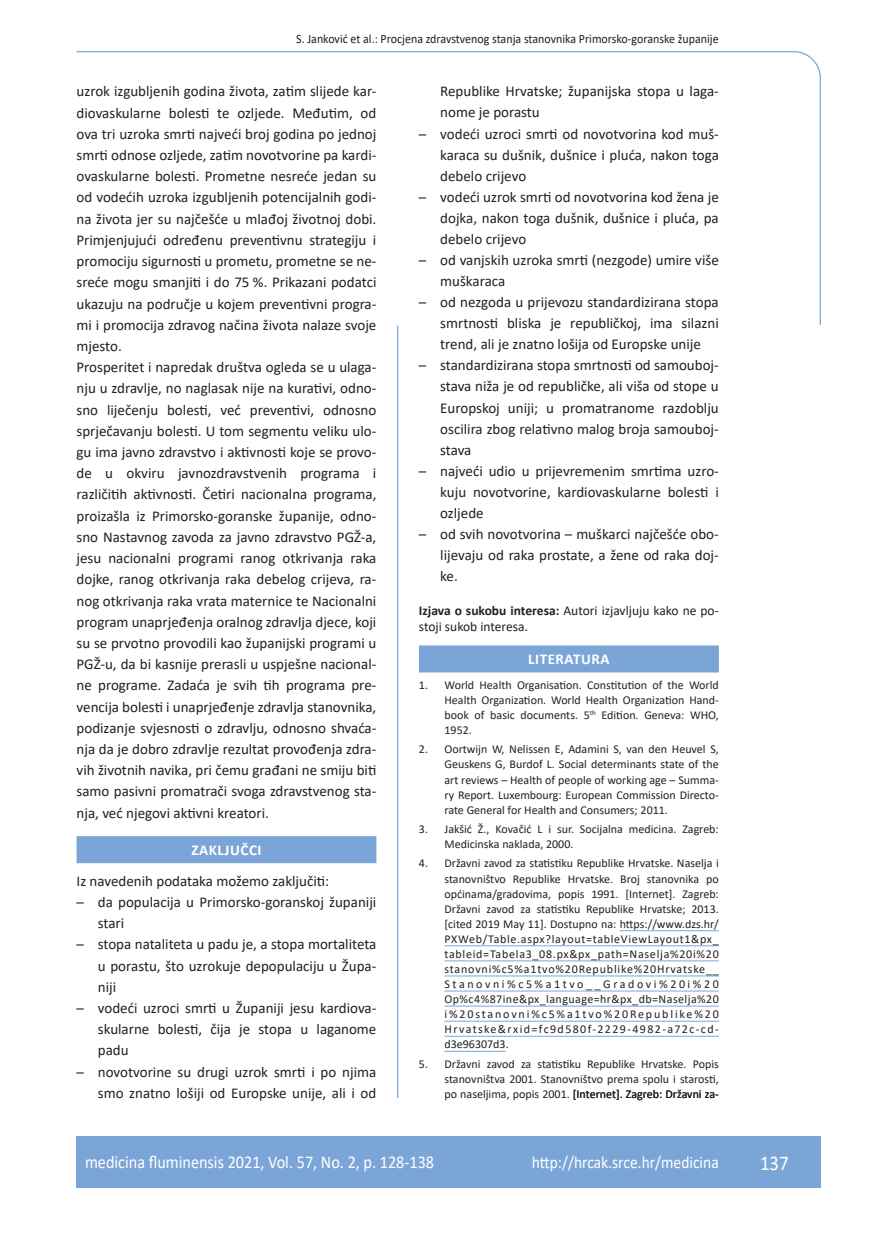
<style>
.page{position:relative;width:872px;height:1234px;background:#fff}
.page>*{position:absolute;margin:0;border:0;box-sizing:border-box;transform-origin:0 0}
.t1{font:21px "Calibri";color:#fff;scale:.9 1}
.t2{font:18px "Calibri";color:#fff;scale:.9 1}
.t3{font:17.25px "Calibri";color:#fff;scale:.9 1}
.osnovni_tekst{font:15px/21.1px "Calibri";color:#231f20;text-align:justify}
.naslov_ruler{font:700 15px "Calibri";letter-spacing:.04em;color:#fff}
.izjava{font:13.5px/16.5px "Calibri";color:#231f20}
.glava{font:12.75px "Calibri";color:#231f20;scale:.94 1}
.literatura{font:12px/15px "Calibri";color:#231f20;text-align:justify}
.s1{font-weight:700}
</style>
<div class="page">
<svg style="left:76px;top:51px;width:745px;height:275px"></svg>
<hr style="left:397px;top:325px;width:1px;height:772px;background:#7ca5d7">
<div style="left:77px;top:1135px;width:744px;height:51px;background:#7ca5d7"></div>
<div style="left:77px;top:836px;width:299px;height:27px;background:#7ca5d7"></div>
<div style="left:419px;top:645px;width:300px;height:27px;background:#7ca5d7"></div>
<hr style="left:620px;top:930px;width:99px;height:1px;background:#7ca5d7">
<hr style="left:444px;top:945px;width:275px;height:1px;background:#7ca5d7">
<hr style="left:444px;top:960px;width:275px;height:1px;background:#7ca5d7">
<hr style="left:444px;top:975px;width:275px;height:1px;background:#7ca5d7">
<hr style="left:444px;top:990px;width:275px;height:1px;background:#7ca5d7">
<hr style="left:444px;top:1005px;width:275px;height:1px;background:#7ca5d7">
<hr style="left:444px;top:1020px;width:275px;height:1px;background:#7ca5d7">
<hr style="left:444px;top:1035px;width:275px;height:1px;background:#7ca5d7">
<hr style="left:444px;top:1050px;width:61px;height:1px;background:#7ca5d7">
<p class="glava" style="left:296px;top:29px;width:451px">S. Janković et al.: Procjena zdravstvenog stanja stanovnika Primorsko-goranske županije</p>
<p class="osnovni_tekst" style="left:77px;top:80px;width:301px">uzrok izgubljenih godina života, zatim slijede kar&shy;diovaskularne bolesti te ozljede. Međutim, od ova tri uzroka smrti najveći broj godina po jednoj smrti odnose ozljede, zatim novotvorine pa kardi&shy;ovaskularne bolesti. Prometne nesreće jedan su od vodećih uzroka izgubljenih potencijalnih godi&shy;na života jer su najčešće u mlađoj životnoj dobi.<br>Primjenjujući određenu preventivnu strategiju i promociju sigurnosti u prometu, prometne se ne&shy;sreće mogu smanjiti i do 75 %. Prikazani podatci ukazuju na područje u kojem preventivni progra&shy;mi i promocija zdravog načina života nalaze svoje mjesto.</p>
<p class="osnovni_tekst" style="left:77px;top:356px;width:301px">Prosperitet i napredak društva ogleda se u ulaga&shy;nju u zdravlje, no naglasak nije na kurativi, odno&shy;sno liječenju bolesti, već preventivi, odnosno sprječavanju bolesti. U tom segmentu veliku ulo&shy;gu ima javno zdravstvo i aktivnosti koje se provo&shy;de u okviru javnozdravstvenih programa i različitih aktivnosti. Četiri nacionalna programa, proizašla iz Primorsko-goranske županije, odno&shy;sno Nastavnog zavoda za javno zdravstvo PGŽ-a, jesu nacionalni programi ranog otkrivanja raka dojke, ranog otkrivanja raka debelog crijeva, ra&shy;nog otkrivanja raka vrata maternice te Nacionalni program unaprjeđenja oralnog zdravlja djece, koji su se prvotno provodili kao županijski programi u PGŽ-u, da bi kasnije prerasli u uspješne nacional&shy;ne programe. Zadaća je svih tih programa pre&shy;vencija bolesti i unaprjeđenje zdravlja stanovnika, podizanje svjesnosti o zdravlju, odnosno shvaća&shy;nja da je dobro zdravlje rezultat provođenja zdra&shy;vih životnih navika, pri čemu građani ne smiju biti samo pasivni promatrači svoga zdravstvenog sta&shy;nja, već njegovi aktivni kreatori.</p>
<p class="naslov_ruler" style="left:191px;top:839px;width:72px">ZAKLJUČCI</p>
<p class="osnovni_tekst" style="left:77px;top:869px;width:254px">Iz navedenih podataka možemo zaključiti:</p>
<p class="osnovni_tekst" style="left:98px;top:890px;width:280px;text-indent:-21px">– da populacija u Primorsko-goranskoj županiji stari</p>
<p class="osnovni_tekst" style="left:98px;top:933px;width:280px;text-indent:-21px">– stopa nataliteta u padu je, a stopa mortaliteta u porastu, što uzrokuje depopulaciju u Župa&shy;niji</p>
<p class="osnovni_tekst" style="left:98px;top:996px;width:280px;text-indent:-21px">– vodeći uzroci smrti u Županiji jesu kardiova&shy;skularne bolesti, čija je stopa u laganome padu</p>
<p class="osnovni_tekst" style="left:77px;top:1060px;width:301px;text-align:right">– novotvorine su drugi uzrok smrti i po njima smo znatno lošiji od Europske unije, ali i od</p>
<p class="osnovni_tekst" style="left:440px;top:80px;width:280px">Republike Hrvatske; županijska stopa u laga&shy;nome je porastu</p>
<p class="osnovni_tekst" style="left:440px;top:123px;width:280px;text-indent:-21px">– vodeći uzroci smrti od novotvorina kod muš&shy;karaca su dušnik, dušnice i pluća, nakon toga debelo crijevo</p>
<p class="osnovni_tekst" style="left:440px;top:186px;width:280px;text-indent:-21px">– vodeći uzrok smrti od novotvorina kod žena je dojka, nakon toga dušnik, dušnice i pluća, pa debelo crijevo</p>
<p class="osnovni_tekst" style="left:440px;top:249px;width:280px;text-indent:-21px">– od vanjskih uzroka smrti (nezgode) umire više muškaraca</p>
<p class="osnovni_tekst" style="left:440px;top:291px;width:280px;text-indent:-21px">– od nezgoda u prijevozu standardizirana stopa smrtnosti bliska je republičkoj, ima silazni trend, ali je znatno lošija od Europske unije</p>
<p class="osnovni_tekst" style="left:440px;top:354px;width:280px;text-indent:-21px">– standardizirana stopa smrtnosti od samouboj&shy;stava niža je od republičke, ali viša od stope u Europskoj uniji; u promatranome razdoblju oscilira zbog relativno malog broja samouboj&shy;stava</p>
<p class="osnovni_tekst" style="left:440px;top:460px;width:280px;text-indent:-21px">– najveći udio u prijevremenim smrtima uzro&shy;kuju novotvorine, kardiovaskularne bolesti i ozljede</p>
<p class="osnovni_tekst" style="left:440px;top:523px;width:280px;text-indent:-21px">– od svih novotvorina – muškarci najčešće obo&shy;lijevaju od raka prostate, a žene od raka doj&shy;ke.</p>
<p class="izjava" style="left:419px;top:601px;width:301px"><span class="s1">Izjava o sukobu interesa:</span> Autori izjavljuju kako ne po&shy;stoji sukob interesa.</p>
<p class="naslov_ruler" style="left:528px;top:648px;width:83px">LITERATURA</p>
<p class="literatura" style="left:444px;top:677px;width:276px;text-indent:-26px">1. World Health Organisation. Constitution of the World Health Organization. World Health Organization Hand&shy;book of basic documents. 5<sup>th</sup> Edition. Geneva: WHO, 1952.</p>
<p class="literatura" style="left:444px;top:741px;width:276px;text-indent:-26px">2. Oortwijn W, Nelissen E, Adamini S, van den Heuvel S, Geuskens G, Burdof L. Social determinants state of the art reviews – Health of people of working age – Summa&shy;ry Report. Luxembourg: European Commission Directo&shy;rate General for Health and Consumers; 2011.</p>
<p class="literatura" style="left:444px;top:821px;width:276px;text-indent:-26px">3. Jakšić Ž., Kovačić L i sur. Socijalna medicina. Zagreb:<br>Medicinska naklada, 2000.</p>
<p class="literatura" style="left:444px;top:855px;width:276px;text-indent:-26px">4. Državni zavod za statistiku Republike Hrvatske. Naselja i stanovništvo Republike Hrvatske. Broj stanovnika po općinama/gradovima, popis 1991. [Internet]. Zagreb:<br>Državni zavod za statistiku Republike Hrvatske; 2013. [cited 2019 May 11]. Dostupno na: https://www.dzs.hr/ PXWeb/Table.aspx?layout=tableViewLayout1&amp;px_ tableid=Tabela3_08.px&amp;px_path=Naselja%20i%20 stanovni%c5%a1tvo%20Republike%20Hrvatske__ Stanovni%c5%a1tvo__Gradovi%20i%20<br>Op%c4%87ine&amp;px_language=hr&amp;px_db=Naselja%20 i%20stanovni%c5%a1tvo%20Republike%20<br>Hrvatske&amp;rxid=fc9d580f-2229-4982-a72c-cd&shy;d3e96307d3.</p>
<p class="literatura" style="left:444px;top:1055px;width:276px;text-indent:-26px">5. Državni zavod za statistiku Republike Hrvatske. Popis stanovništva 2001. Stanovništvo prema spolu i starosti, po naseljima, popis 2001. [Internet]. Zagreb: Državni za-</p>
<p class="t2" style="left:85px;top:1149px;width:389px">medicina fluminensis 2021, Vol. 57, No. 2, p. 128-138</p>
<p class="t3" style="left:532px;top:1150px;width:209px">http://hrcak.srce.hr/medicina</p>
<p class="t1" style="left:760px;top:1147px;width:33px">137</p>
</div>
